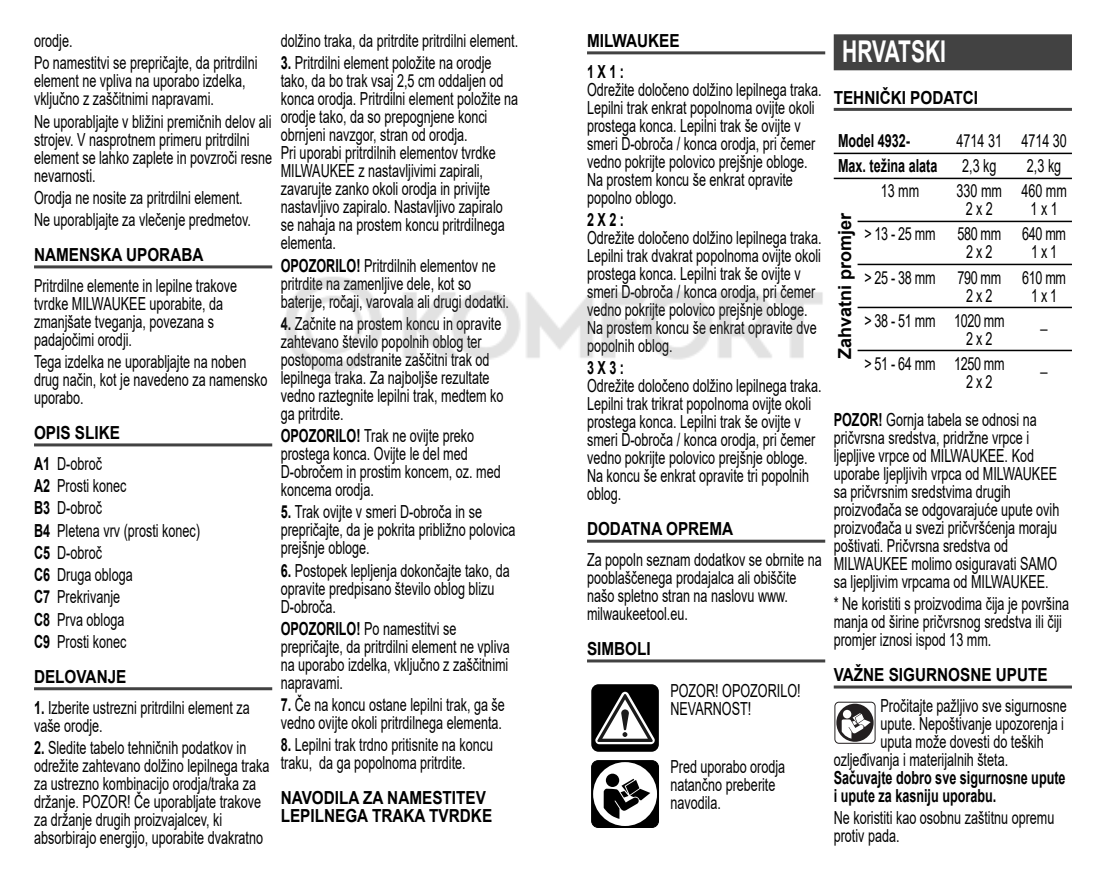
<style>
.page{position:relative;width:1106px;height:893px;background:#fff}
.page>*{position:absolute;margin:0;border:0;box-sizing:border-box;transform-origin:0 0}
.t1{font:700 30px "Arial";color:#fff;scale:.7 1}
.t2{font:18px/18px "Arial";color:#000;scale:.7 1}
.t3{font:700 18px/30.9px "Arial";color:#000;scale:.85 1}
.t4{font:700 18px/18px "Arial";color:#000;scale:.7 1}
.t5{font:18px/18px "Arial";letter-spacing:-.025em;color:#000;scale:.7 1}
.t6{font:700 18px "Arial";color:#000}
.s1{font-weight:400}
.s2{font-weight:700}
</style>
<div class="page">
<hr style="left:34px;top:265px;width:238px;height:3px;background:#424242">
<hr style="left:34px;top:443px;width:238px;height:3px;background:#424242">
<hr style="left:34px;top:687px;width:238px;height:3px;background:#424242">
<hr style="left:587px;top:51px;width:238px;height:3px;background:#424242">
<hr style="left:587px;top:540px;width:238px;height:3px;background:#424242">
<hr style="left:587px;top:659px;width:238px;height:3px;background:#424242">
<div style="left:592px;top:685px;width:66px;height:66px;background:#000;border-radius:7px"></div>
<div style="left:591px;top:684px;width:68px;height:68px;border:2px solid #000;border-radius:7px"></div>
<svg style="left:595px;top:692px;width:59px;height:52px"></svg>
<div style="left:591px;top:761px;width:67px;height:66px;background:#000;border-radius:7px"></div>
<div style="left:591px;top:760px;width:68px;height:68px;border:1px solid #000;border-radius:7px"></div>
<div style="left:593px;top:762px;width:64px;height:64px;background:#fff;border-radius:50%"></div>
<div style="left:606px;top:774px;width:13px;height:13px;background:#000;border-radius:50%"></div>
<svg style="left:603px;top:779px;width:47px;height:40px"></svg>
<div style="left:833px;top:34px;width:238px;height:36px;background:#424242"></div>
<hr style="left:833px;top:108px;width:238px;height:3px;background:#424242">
<hr style="left:833px;top:685px;width:238px;height:3px;background:#424242">
<hr style="left:833px;top:153px;width:238px;height:1px;background:#000">
<hr style="left:833px;top:178px;width:238px;height:1px;background:#000">
<hr style="left:857px;top:221px;width:214px;height:1px;background:#000">
<hr style="left:857px;top:264px;width:214px;height:1px;background:#000">
<hr style="left:857px;top:307px;width:214px;height:1px;background:#000">
<hr style="left:857px;top:350px;width:214px;height:1px;background:#000">
<svg style="left:835px;top:702px;width:40px;height:41px"></svg>
<div style="left:834px;top:702px;width:41px;height:42px;border:1px solid #231f20;border-radius:4px"></div>
<div style="left:836px;top:704px;width:37px;height:38px;background:#231f20;border-radius:50%"></div>
<div style="left:843px;top:710px;width:8px;height:8px;background:#fff;border-radius:50%"></div>
<svg style="left:841px;top:713px;width:29px;height:26px"></svg>
<img style="left:285px;top:277px;width:538px;height:96px">
<p class="t2" style="left:34px;top:30px;width:321px;line-height:22.2px">orodje.<br>Po namestitvi se prepričajte, da pritrdilni</p>
<p class="t2" style="left:34px;top:72px;width:304px">element ne vpliva na uporabo izdelka, vključno z zaščitnimi napravami.</p>
<p class="t2" style="left:34px;top:112px;width:342px">Ne uporabljajte v bližini premičnih delov ali strojev. V nasprotnem primeru pritrdilni element se lahko zaplete in povzroči resne nevarnosti.</p>
<p class="t2" style="left:34px;top:187px;width:311px;line-height:22.2px">Orodja ne nosite za pritrdilni element.<br>Ne uporabljajte za vlečenje predmetov.</p>
<p class="t3" style="left:34px;top:239px;width:201px">NAMENSKA UPORABA</p>
<p class="t2" style="left:34px;top:277px;width:292px">Pritrdilne elemente in lepilne trakove tvrdke MILWAUKEE uporabite, da zmanjšate tveganja, povezana s padajočimi orodji.</p>
<p class="t2" style="left:34px;top:353px;width:335px">Tega izdelka ne uporabljajte na noben drug način, kot je navedeno za namensko uporabo.</p>
<p class="t3" style="left:34px;top:417px;width:103px">OPIS SLIKE<br>A1 <span class="s1">D-obroč</span></p>
<p class="t2" style="left:34px;top:475px;width:239px;line-height:22.2px"><span class="s2">A2</span> Prosti konec<br><span class="s2">B3</span> D-obroč<br><span class="s2">B4</span> Pletena vrv (prosti konec)<br><span class="s2">C5</span> D-obroč<br><span class="s2">C6</span> Druga obloga<br><span class="s2">C7</span> Prekrivanje<br><span class="s2">C8</span> Prva obloga<br><span class="s2">C9</span> Prosti konec</p>
<p class="t3" style="left:34px;top:661px;width:110px">DELOVANJE</p>
<p class="t2" style="left:34px;top:698px;width:310px"><span class="s2">1.</span> Izberite ustrezni pritrdilni element za vaše orodje.</p>
<p class="t2" style="left:34px;top:739px;width:338px"><span class="s2">2.</span> Sledite tabelo tehničnih podatkov in odrežite zahtevano dolžino lepilnega traka za ustrezno kombinacijo orodja/traka za držanje. POZOR! Če uporabljate trakove za držanje drugih proizvajalcev, ki absorbirajo energijo, uporabite dvakratno</p>
<p class="t2" style="left:281px;top:32px;width:341px">dolžino traka, da pritrdite pritrdilni element.</p>
<p class="t2" style="left:281px;top:54px;width:341px"><span class="s2">3.</span> Pritrdilni element položite na orodje tako, da bo trak vsaj 2,5 cm oddaljen od konca orodja. Pritrdilni element položite na orodje tako, da so prepognjene konci obrnjeni navzgor, stran od orodja.<br>Pri uporabi pritrdilnih elementov tvrdke MILWAUKEE z nastavljivimi zapirali, zavarujte zanko okoli orodja in privijte nastavljivo zapiralo. Nastavljivo zapiralo se nahaja na prostem koncu pritrdilnega elementa.</p>
<p class="t2" style="left:281px;top:256px;width:328px"><span class="s2">OPOZORILO!</span> Pritrdilnih elementov ne pritrdite na zamenljive dele, kot so baterije, ročaji, varovala ali drugi dodatki.</p>
<p class="t2" style="left:281px;top:315px;width:320px"><span class="s2">4.</span> Začnite na prostem koncu in opravite zahtevano število popolnih oblog ter postopoma odstranite zaščitni trak od lepilnega traka. Za najboljše rezultate vedno raztegnite lepilni trak, medtem ko ga pritrdite.</p>
<p class="t2" style="left:281px;top:427px;width:316px"><span class="s2">OPOZORILO!</span> Trak ne ovijte preko prostega konca. Ovijte le del med<br>D-obročem in prostim koncem, oz. med koncema orodja.</p>
<p class="t2" style="left:281px;top:503px;width:337px"><span class="s2">5.</span> Trak ovijte v smeri D-obroča in se prepričajte, da je pokrita približno polovica prejšnje obloge.</p>
<p class="t2" style="left:281px;top:561px;width:329px"><span class="s2">6.</span> Postopek lepljenja dokončajte tako, da opravite predpisano število oblog blizu<br>D-obroča.</p>
<p class="t2" style="left:281px;top:620px;width:329px"><span class="s2">OPOZORILO!</span> Po namestitvi se prepričajte, da pritrdilni element ne vpliva na uporabo izdelka, vključno z zaščitnimi napravami.</p>
<p class="t2" style="left:281px;top:696px;width:322px"><span class="s2">7.</span> Če na koncu ostane lepilni trak, ga še vedno ovijte okoli pritrdilnega elementa.</p>
<p class="t2" style="left:281px;top:736px;width:305px"><span class="s2">8.</span> Lepilni trak trdno pritisnite na koncu traku, da ga popolnoma pritrdite.</p>
<p class="t3" style="left:281px;top:789px;width:250px;line-height:18px">NAVODILA ZA NAMESTITEV<br>LEPILNEGA TRAKA TVRDKE</p>
<p class="t3" style="left:587px;top:25px;width:111px">MILWAUKEE<br>1 X 1 :</p>
<p class="t2" style="left:587px;top:81px;width:337px">Odrežite določeno dolžino lepilnega traka.<br>Lepilni trak enkrat popolnoma ovijte okoli prostega konca. Lepilni trak še ovijte v smeri D-obroča / konca orodja, pri čemer vedno pokrijte polovico prejšnje obloge.<br>Na prostem koncu še enkrat opravite popolno oblogo.</p>
<p class="t4" style="left:587px;top:211px;width:55px">2 X 2 :</p>
<p class="t2" style="left:587px;top:229px;width:337px">Odrežite določeno dolžino lepilnega traka.<br>Lepilni trak dvakrat popolnoma ovijte okoli prostega konca. Lepilni trak še ovijte v smeri D-obroča / konca orodja, pri čemer vedno pokrijte polovico prejšnje obloge.<br>Na prostem koncu še enkrat opravite dve popolnih oblog.</p>
<p class="t4" style="left:587px;top:359px;width:55px">3 X 3 :</p>
<p class="t2" style="left:587px;top:377px;width:337px">Odrežite določeno dolžino lepilnega traka.<br>Lepilni trak trikrat popolnoma ovijte okoli prostega konca. Lepilni trak še ovijte v smeri D-obroča / konca orodja, pri čemer vedno pokrijte polovico prejšnje obloge.<br>Na koncu še enkrat opravite tri popolnih oblog.</p>
<p class="t3" style="left:587px;top:514px;width:173px">DODATNA OPREMA</p>
<p class="t2" style="left:587px;top:551px;width:337px">Za popoln seznam dodatkov se obrnite na pooblaščenega prodajalca ali obiščite našo spletno stran na naslovu www. milwaukeetool.eu.</p>
<p class="t3" style="left:587px;top:633px;width:77px">SIMBOLI</p>
<p class="t2" style="left:670px;top:682px;width:188px">POZOR! OPOZORILO!<br>NEVARNOST!</p>
<p class="t2" style="left:670px;top:758px;width:166px">Pred uporabo orodja natančno preberite navodila.</p>
<h1 class="t1" style="left:842px;top:35px;width:150px">HRVATSKI</h1>
<p class="t3" style="left:833px;top:82px;width:171px">TEHNIČKI PODATCI</p>
<p class="t4" style="left:838px;top:132px;width:105px">Model 4932-</p>
<p class="t2" style="left:956px;top:132px;width:159px">4714 31 4714 30</p>
<p class="t4" style="left:838px;top:157px;width:144px">Max. težina alata</p>
<p class="t2" style="left:962px;top:157px;width:51px">2,3 kg</p>
<p class="t2" style="left:1027px;top:157px;width:51px">2,3 kg</p>
<p class="t6" style="left:834px;top:359px;width:148px;rotate:-90deg">Zahvatni promjer</p>
<p class="t2" style="left:880px;top:182px;width:57px">13 mm</p>
<p class="t2" style="left:956px;top:182px;width:67px;text-align:center">330 mm<br>2 x 2</p>
<p class="t2" style="left:1021px;top:182px;width:67px;text-align:center">460 mm<br>1 x 1</p>
<p class="t5" style="left:966px;top:225px;width:51px;text-indent:-102px">&gt; 13 - 25 mm 580 mm<br>2 x 2</p>
<p class="t2" style="left:1022px;top:225px;width:64px;text-align:center">640 mm<br>1 x 1</p>
<p class="t5" style="left:966px;top:268px;width:51px;text-indent:-102px">&gt; 25 - 38 mm 790 mm<br>2 x 2</p>
<p class="t2" style="left:1022px;top:268px;width:64px;text-align:center">610 mm<br>1 x 1</p>
<p class="t5" style="left:966px;top:311px;width:56px;text-indent:-102px">&gt; 38 - 51 mm 1020 mm<br>2 x 2</p>
<p class="t2" style="left:1040px;top:311px;width:12px">_</p>
<p class="t5" style="left:966px;top:354px;width:56px;text-indent:-102px">&gt; 51 - 64 mm 1250 mm<br>2 x 2</p>
<p class="t2" style="left:1040px;top:354px;width:12px">_</p>
<p class="t2" style="left:833px;top:411px;width:324px"><span class="s2">POZOR!</span> Gornja tabela se odnosi na pričvrsna sredstva, pridržne vrpce i ljepljive vrpce od MILWAUKEE. Kod uporabe ljepljivih vrpca od MILWAUKEE sa pričvrsnim sredstvima drugih proizvođača se odgovarajuće upute ovih proizvođača u svezi pričvršćenja moraju poštivati. Pričvrsna sredstva od MILWAUKEE molimo osiguravati SAMO sa ljepljivim vrpcama od MILWAUKEE.</p>
<p class="t2" style="left:833px;top:595px;width:338px">* Ne koristiti s proizvodima čija je površina manja od širine pričvrsnog sredstva ili čiji promjer iznosi ispod 13 mm.</p>
<p class="t3" style="left:833px;top:660px;width:253px">VAŽNE SIGURNOSNE UPUTE</p>
<p class="t2" style="left:880px;top:697px;width:268px">Pročitajte pažljivo sve sigurnosne</p>
<p class="t2" style="left:880px;top:715px;width:264px">upute. Nepoštivanje upozorenja i</p>
<p class="t2" style="left:880px;top:733px;width:235px">uputa može dovesti do teških</p>
<p class="t2" style="left:833px;top:751px;width:251px">ozljeđivanja i materijalnih šteta.</p>
<p class="t4" style="left:833px;top:769px;width:333px">Sačuvajte dobro sve sigurnosne upute i upute za kasniju uporabu.</p>
<p class="t2" style="left:833px;top:809px;width:317px">Ne koristiti kao osobnu zaštitnu opremu protiv pada.</p>
</div>
